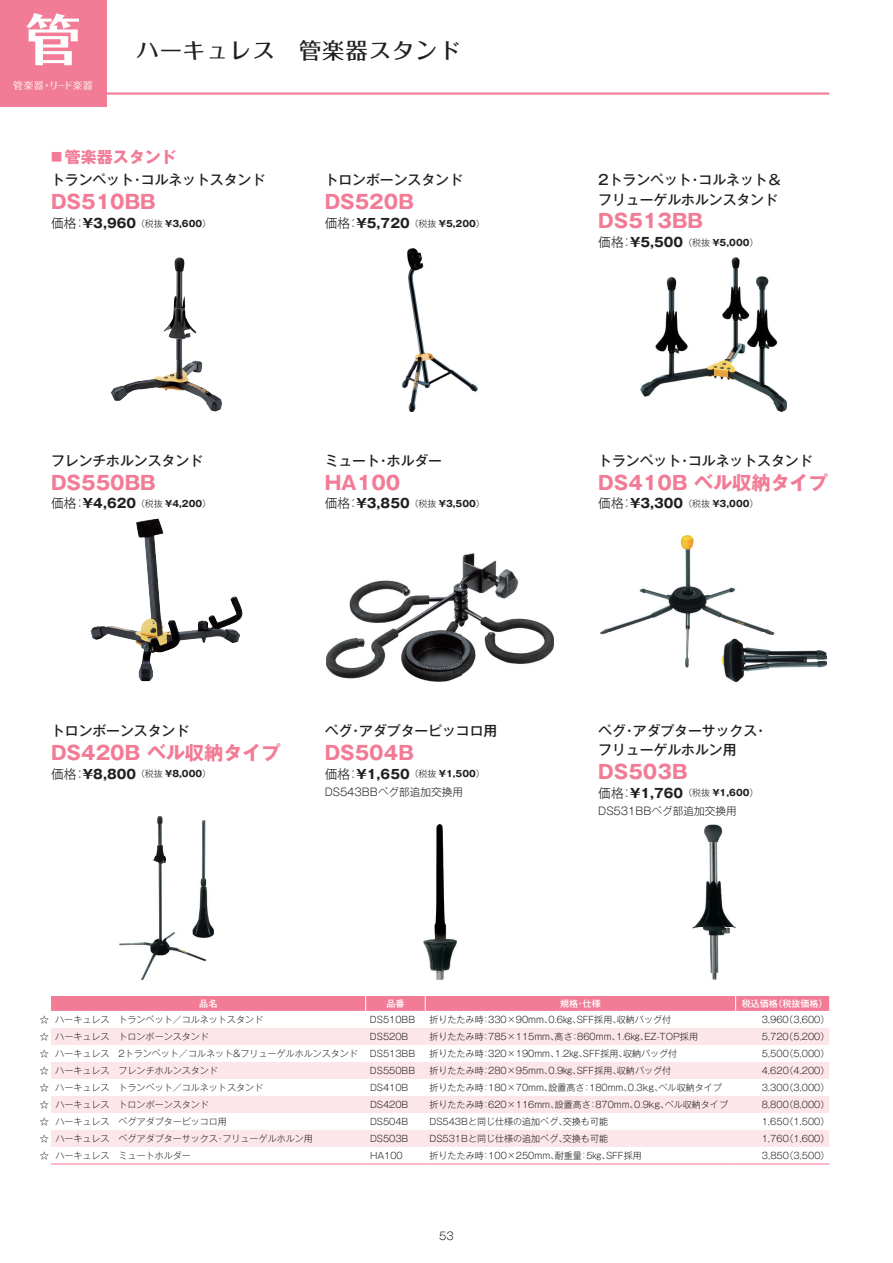
<style>
.page{position:relative;width:893px;height:1263px;background:#fff}
.page>*{position:absolute;margin:0;border:0;box-sizing:border-box;transform-origin:0 0}
.t1{font:700 55.35px "Folk Pro";color:#fff}
.t2{font:500 22.35px "Folk Pro";letter-spacing:.04em;color:#231f20}
.t3{font:700 19.2px "Gothic MB101 Pr 6 N";color:#f27b96}
.t4{font:700 15.9px "Gothic MB101 Pr 6 N";color:#f27b96}
.t5{font:500 13.8px/19.2px "Gothic MB101 Pr 6 N";color:#231f20}
.t6{font:700 12.75px "Gothic MB101 Pr 6 N";color:#231f20}
.t7{font:300 10.65px "Gothic MB101 Pr 6 N";color:#231f20}
.t8{font:700 9.6px "Folk Pro";letter-spacing:.04em;color:#fad5da}
.t9{font:300 9px "Gothic MB101 Pr 6 N";color:#231f20}
.t10{font:500 9px "Gothic MB101 Pr 6 N";color:#fff}
.s1{font-size:11.1px}
.s2{font-weight:300}
.s3{font-weight:300;font-size:9px}
.s4{font-size:9px}
</style>
<div class="page">
<hr style="left:106px;top:92px;width:723px;height:3px;background:#f27b96">
<div style="left:0;top:0;width:106px;height:106px;background:#f27b96"></div>
<img style="left:692px;top:825px;width:43px;height:154px">
<img style="left:119px;top:816px;width:95px;height:163px">
<img style="left:423px;top:825px;width:34px;height:154px">
<img style="left:326px;top:553px;width:228px;height:128px">
<img style="left:136px;top:518px;width:28px;height:41px">
<img style="left:141px;top:559px;width:99px;height:122px">
<img style="left:91px;top:626px;width:50px;height:54px">
<img style="left:174px;top:257px;width:11px;height:52px">
<img style="left:163px;top:309px;width:34px;height:51px">
<img style="left:111px;top:360px;width:111px;height:51px">
<img style="left:403px;top:249px;width:74px;height:162px">
<img style="left:601px;top:535px;width:226px;height:146px">
<svg style="left:51px;top:1028px;width:778px;height:119px;fill:#fce6e9"></svg>
<svg style="left:51px;top:996px;width:778px;height:15px;background:#f27c97"></svg>
<hr style="left:51px;top:1163px;width:315px;height:1px;background:#f27b96">
<hr style="left:366px;top:1163px;width:59px;height:1px;background:#f27b96">
<hr style="left:425px;top:1163px;width:311px;height:1px;background:#f27b96">
<hr style="left:736px;top:1163px;width:93px;height:1px;background:#f27b96">
<img style="left:641px;top:257px;width:146px;height:154px">
<h1 class="t1" style="left:26px;top:-8px;width:57px">管</h1>
<p class="t8" style="left:14px;top:78px;width:81px">管楽器・リード楽器</p>
<h2 class="t2" style="left:137px;top:31px;width:326px">ハーキュレス　管楽器スタンド</h2>
<h3 class="t4" style="left:51px;top:144px;width:127px"><span class="s1">■</span> 管楽器スタンド</h3>
<h3 class="t5" style="left:51px;top:170px;width:216px">トランペット・コルネットスタンド</h3>
<h3 class="t3" style="left:51px;top:186px;width:106px">DS510BB</h3>
<h3 class="t6" style="left:51px;top:213px;width:162px"><span class="s2">価格：</span>¥3,960<span class="s3">（税抜</span> <span class="s4">¥3,600</span><span class="s3">）</span></h3>
<h3 class="t5" style="left:325px;top:170px;width:140px">トロンボーンスタンド</h3>
<h3 class="t3" style="left:325px;top:186px;width:91px">DS520B</h3>
<h3 class="t6" style="left:325px;top:213px;width:162px"><span class="s2">価格：</span>¥5,720<span class="s3">（税抜</span> <span class="s4">¥5,200</span><span class="s3">）</span></h3>
<h3 class="t5" style="left:51px;top:450px;width:154px">フレンチホルンスタンド</h3>
<h3 class="t3" style="left:51px;top:466px;width:106px">DS550BB</h3>
<h3 class="t6" style="left:51px;top:493px;width:162px"><span class="s2">価格：</span>¥4,620<span class="s3">（税抜</span> <span class="s4">¥4,200</span><span class="s3">）</span></h3>
<h3 class="t5" style="left:325px;top:450px;width:119px">ミュート・ホルダー</h3>
<h3 class="t3" style="left:325px;top:466px;width:77px">HA100</h3>
<h3 class="t6" style="left:325px;top:493px;width:162px"><span class="s2">価格：</span>¥3,850<span class="s3">（税抜</span> <span class="s4">¥3,500</span><span class="s3">）</span></h3>
<h3 class="t5" style="left:51px;top:720px;width:140px">トロンボーンスタンド</h3>
<h3 class="t3" style="left:51px;top:736px;width:231px">DS420B ベル収納タイプ</h3>
<h3 class="t6" style="left:51px;top:763px;width:162px"><span class="s2">価格：</span>¥8,800<span class="s3">（税抜</span> <span class="s4">¥8,000</span><span class="s3">）</span></h3>
<h3 class="t5" style="left:325px;top:720px;width:174px">ペグ・アダプターピッコロ用</h3>
<h3 class="t3" style="left:325px;top:736px;width:91px">DS504B</h3>
<h3 class="t6" style="left:325px;top:763px;width:162px"><span class="s2">価格：</span>¥1,650<span class="s3">（税抜</span> <span class="s4">¥1,500</span><span class="s3">）</span></h3>
<p class="t7" style="left:325px;top:783px;width:140px">DS543BBペグ部追加交換用</p>
<h3 class="t5" style="left:598px;top:170px;width:185px">2トランペット・コルネット＆フリューゲルホルンスタンド</h3>
<h3 class="t3" style="left:598px;top:205px;width:106px">DS513BB</h3>
<h3 class="t6" style="left:598px;top:232px;width:162px"><span class="s2">価格：</span>¥5,500<span class="s3">（税抜</span> <span class="s4">¥5,000</span><span class="s3">）</span></h3>
<h3 class="t5" style="left:598px;top:450px;width:216px">トランペット・コルネットスタンド</h3>
<h3 class="t3" style="left:598px;top:466px;width:231px">DS410B ベル収納タイプ</h3>
<h3 class="t6" style="left:598px;top:493px;width:162px"><span class="s2">価格：</span>¥3,300<span class="s3">（税抜</span> <span class="s4">¥3,000</span><span class="s3">）</span></h3>
<h3 class="t5" style="left:598px;top:720px;width:171px">ペグ・アダプターサックス・フリューゲルホルン用</h3>
<h3 class="t3" style="left:598px;top:756px;width:91px">DS503B</h3>
<h3 class="t6" style="left:598px;top:782px;width:162px"><span class="s2">価格：</span>¥1,760<span class="s3">（税抜</span> <span class="s4">¥1,600</span><span class="s3">）</span></h3>
<p class="t7" style="left:598px;top:802px;width:140px">DS531BBペグ部追加交換用</p>
<p class="t10" style="left:199px;top:996px;width:20px">品名</p>
<p class="t10" style="left:386px;top:996px;width:20px">品番</p>
<p class="t10" style="left:560px;top:996px;width:42px">規格・仕様</p>
<p class="t10" style="left:742px;top:996px;width:87px">税込価格（税抜価格）</p>
<p class="t9" style="left:40px;top:1012px;width:225px">☆ ハーキュレス　トランペット／コルネットスタンド</p>
<p class="t9" style="left:370px;top:1012px;width:47px">DS510BB</p>
<p class="t9" style="left:429px;top:1012px;width:243px">折りたたみ時：330×90mm、0.6㎏、SFF採用、収納バッグ付</p>
<p class="t9" style="left:762px;top:1012px;width:69px">3,960（3,600）</p>
<p class="t9" style="left:40px;top:1029px;width:171px">☆ ハーキュレス　トロンボーンスタンド</p>
<p class="t9" style="left:370px;top:1029px;width:40px">DS520B</p>
<p class="t9" style="left:429px;top:1029px;width:270px">折りたたみ時：785×115mm、高さ：860mm、1.6㎏、EZ-TOP採用</p>
<p class="t9" style="left:762px;top:1029px;width:69px">5,720（5,200）</p>
<p class="t9" style="left:40px;top:1046px;width:320px">☆ ハーキュレス　2トランペット／コルネット&amp;フリューゲルホルンスタンド</p>
<p class="t9" style="left:370px;top:1046px;width:47px">DS513BB</p>
<p class="t9" style="left:429px;top:1046px;width:249px">折りたたみ時：320×190mm、1.2㎏、SFF採用、収納バッグ付</p>
<p class="t9" style="left:762px;top:1046px;width:69px">5,500（5,000）</p>
<p class="t9" style="left:40px;top:1063px;width:180px">☆ ハーキュレス　フレンチホルンスタンド</p>
<p class="t9" style="left:370px;top:1063px;width:47px">DS550BB</p>
<p class="t9" style="left:429px;top:1063px;width:243px">折りたたみ時：280×95mm、0.9㎏、SFF採用、収納バッグ付</p>
<p class="t9" style="left:762px;top:1063px;width:69px">4,620（4,200）</p>
<p class="t9" style="left:40px;top:1080px;width:225px">☆ ハーキュレス　トランペット／コルネットスタンド</p>
<p class="t9" style="left:370px;top:1080px;width:40px">DS410B</p>
<p class="t9" style="left:429px;top:1080px;width:294px">折りたたみ時：180×70mm、設置高さ：180mm、0.3kg、ベル収納タイプ</p>
<p class="t9" style="left:762px;top:1080px;width:69px">3,300（3,000）</p>
<p class="t9" style="left:40px;top:1097px;width:171px">☆ ハーキュレス　トロンボーンスタンド</p>
<p class="t9" style="left:370px;top:1097px;width:40px">DS420B</p>
<p class="t9" style="left:430px;top:1097px;width:300px">折りたたみ時：620×116mm、設置高さ：870mm、0.9kg、ベル収納タイプ</p>
<p class="t9" style="left:762px;top:1097px;width:69px">8,800（8,000）</p>
<p class="t9" style="left:40px;top:1114px;width:189px">☆ ハーキュレス　ペグアダプターピッコロ用</p>
<p class="t9" style="left:370px;top:1114px;width:40px">DS504B</p>
<p class="t9" style="left:430px;top:1114px;width:180px">DS543Bと同じ仕様の追加ペグ、交換も可能</p>
<p class="t9" style="left:762px;top:1114px;width:69px">1,650（1,500）</p>
<p class="t9" style="left:40px;top:1131px;width:274px">☆ ハーキュレス　ペグアダプターサックス・フリューゲルホルン用</p>
<p class="t9" style="left:370px;top:1131px;width:40px">DS503B</p>
<p class="t9" style="left:430px;top:1131px;width:180px">DS531Bと同じ仕様の追加ペグ、交換も可能</p>
<p class="t9" style="left:762px;top:1131px;width:69px">1,760（1,600）</p>
<p class="t9" style="left:40px;top:1148px;width:152px">☆ ハーキュレス　ミュートホルダー</p>
<p class="t9" style="left:370px;top:1148px;width:34px">HA100</p>
<p class="t9" style="left:430px;top:1148px;width:214px">折りたたみ時：100×250mm、耐重量：5㎏、SFF採用</p>
<p class="t9" style="left:762px;top:1148px;width:69px">3,850（3,500）</p>
<p class="t7" style="left:439px;top:1227px;width:16px">53</p>
</div>
